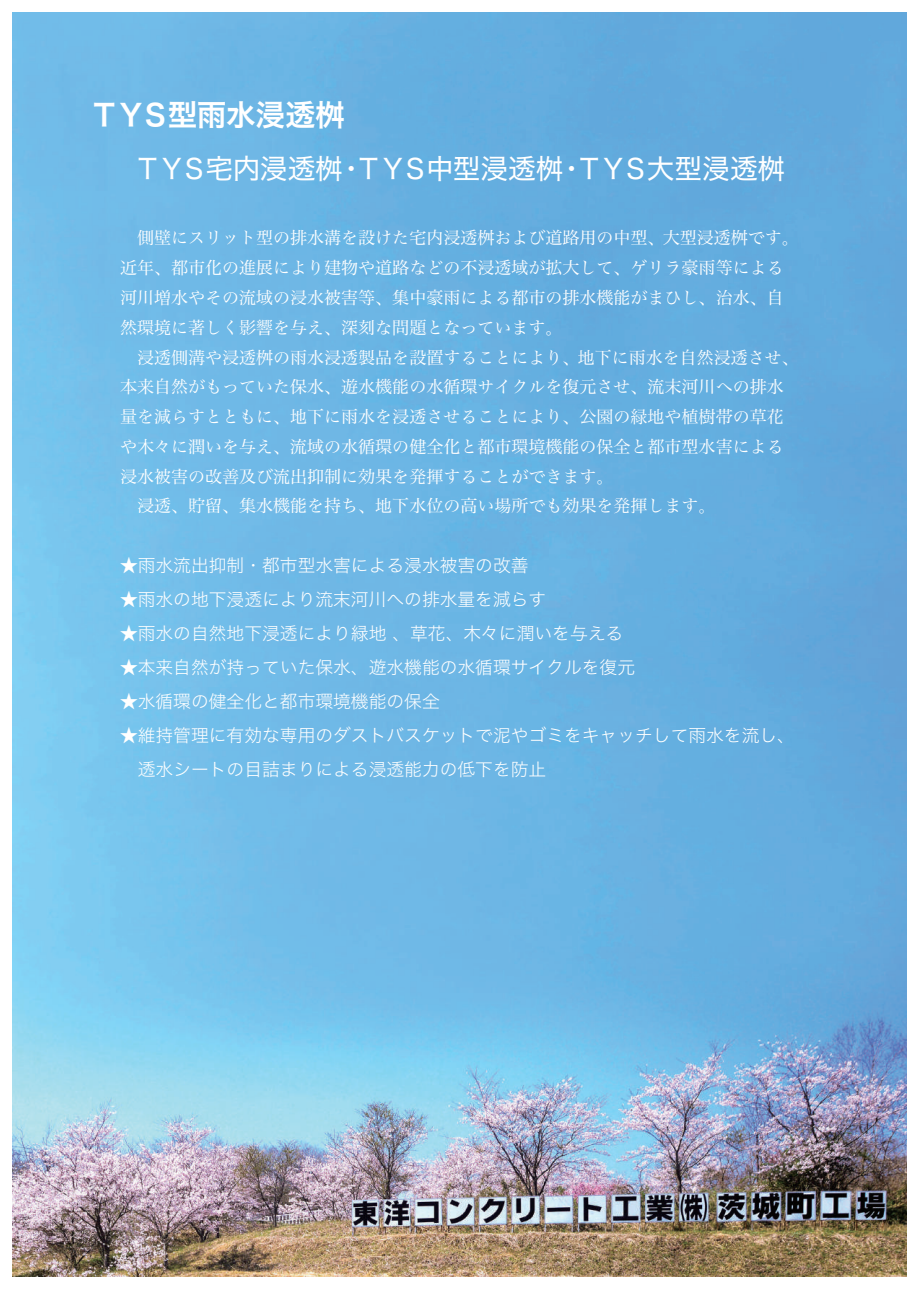
<style>
.page{position:relative;width:919px;height:1289px;background:#fff}
.page>*{position:absolute;margin:0;border:0;box-sizing:border-box;transform-origin:0 0}
.t1{font:29.7px "Hiragino Sans W6";letter-spacing:-.025em;color:#fff}
.t2{font:27.6px "Hiragino Sans W4";letter-spacing:-.02em;color:#fff}
.t3{font:17.7px/34px "Hiragino Sans W2";color:#fff}
.t4{font:16.95px/29.7px "Hira Min Pro N W3";color:#fff}
</style>
<div class="page">
<img style="left:13px;top:13px;width:893px;height:1263px">
<h1 class="t1" style="left:89px;top:87px;width:257px">ＴＹＳ型雨水浸透桝</h1>
<h2 class="t2" style="left:134px;top:144px;width:652px">ＴＹＳ宅内浸透桝・ＴＹＳ中型浸透桝・ＴＹＳ大型浸透桝</h2>
<p class="t4" style="left:120px;top:222px;width:680px">　側壁にスリット型の排水溝を設けた宅内浸透桝および道路用の中型、大型浸透桝です。近年、都市化の進展により建物や道路などの不浸透域が拡大して、ゲリラ豪雨等による河川増水やその流域の浸水被害等、集中豪雨による都市の排水機能がまひし、治水、自然環境に著しく影響を与え、深刻な問題となっています。<br>　浸透側溝や浸透桝の雨水浸透製品を設置することにより、地下に雨水を自然浸透させ、本来自然がもっていた保水、遊水機能の水循環サイクルを復元させ、流末河川への排水量を減らすとともに、地下に雨水を浸透させることにより、公園の緑地や植樹帯の草花や木々に潤いを与え、流域の水循環の健全化と都市環境機能の保全と都市型水害による浸水被害の改善及び流出抑制に効果を発揮することができます。<br>　浸透、貯留、集水機能を持ち、地下水位の高い場所でも効果を発揮します。</p>
<p class="t3" style="left:120px;top:547px;width:410px">★雨水流出抑制・都市型水害による浸水被害の改善</p>
<p class="t3" style="left:120px;top:581px;width:428px">★雨水の地下浸透により流末河川への排水量を減らす</p>
<p class="t3" style="left:120px;top:615px;width:504px">★雨水の自然地下浸透により緑地 、草花、木々に潤いを与える</p>
<p class="t3" style="left:120px;top:649px;width:516px">★本来自然が持っていた保水、遊水機能の水循環サイクルを復元</p>
<p class="t3" style="left:120px;top:683px;width:321px">★水循環の健全化と都市環境機能の保全</p>
<p class="t3" style="left:120px;top:717px;width:676px">★維持管理に有効な専用のダストバスケットで泥やゴミをキャッチして雨水を流し、　透水シートの目詰まりによる浸透能力の低下を防止</p>
</div>
